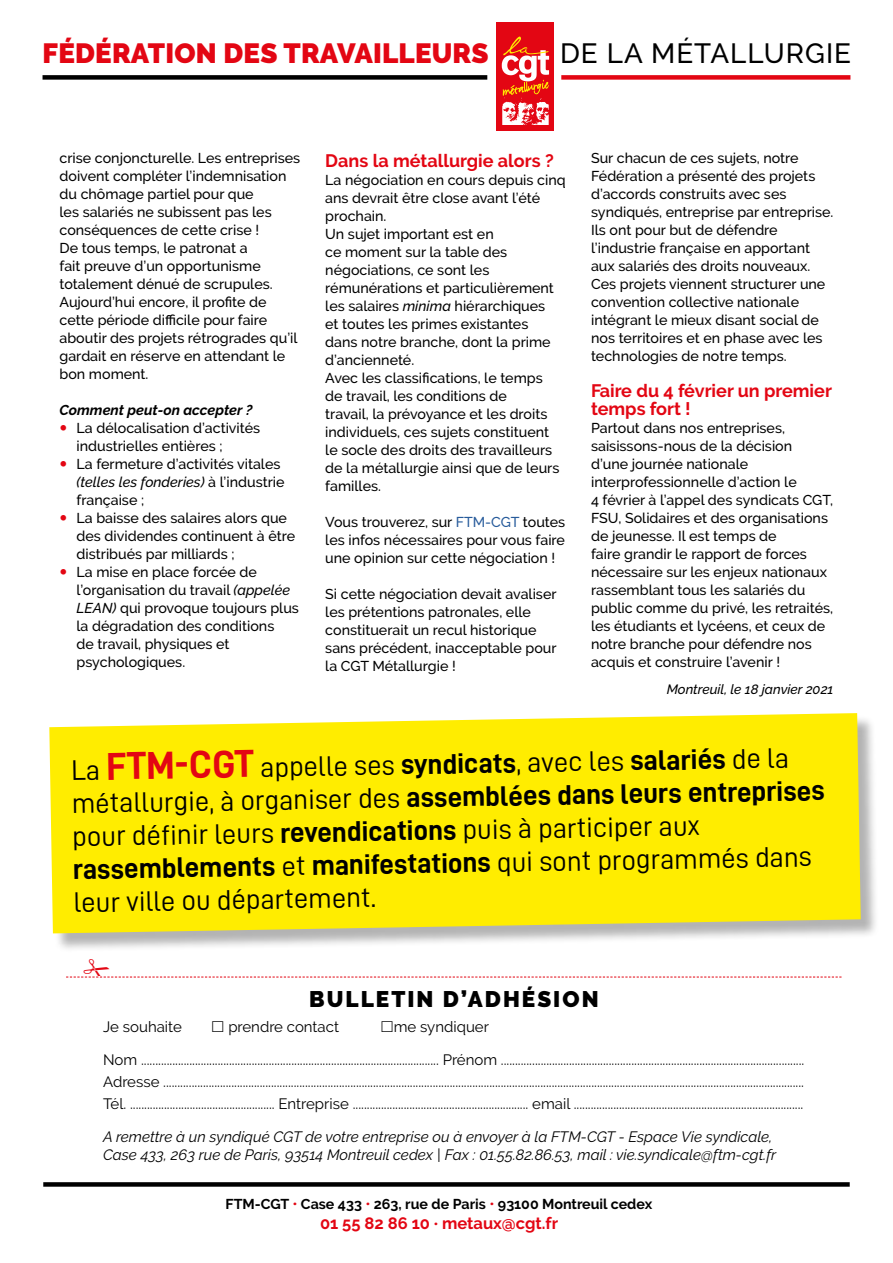
<style>
.page{position:relative;width:893px;height:1263px;background:#fff}
.page>*{position:absolute;margin:0;border:0;box-sizing:border-box;transform-origin:0 0}
.t1{font:28.5px "D DIN";color:#000}
.t2{font:28.5px "D DIN Bold";color:#000}
.t3{font:900 27.75px "Raleway";letter-spacing:.01em;color:#e30613}
.t4{font:500 27.75px "Raleway";letter-spacing:.035em;color:#000}
.t5{font:900 22.5px "Raleway";letter-spacing:.09em;color:#000}
.t6{font:700 18px/18px "Raleway";color:#e30613}
.t7{font:700 16.5px "Raleway";color:#e30613}
.t8{font:15px/32.5px "Raleway";color:#000}
.t9{font:italic 15px/18px "Raleway";color:#000}
.t10{font:500 14.25px/18px "Raleway";color:#000}
.t11{font:700 14.25px "Raleway";color:#000}
.t12{font:italic 700 14.25px "Raleway";color:#000}
.t13{font:italic 500 13.5px "Raleway";color:#000}
.s1{font-style:italic}
.s2{color:#275b9b}
.s3{font-family:"D DIN Bold";font-size:39px;color:#e30613}
.s4{font-family:"D DIN Bold"}
.s5{font-family:"D DIN"}
</style>
<div class="page">
<div style="left:496px;top:22px;width:58px;height:109px;background:#e30613"></div>
<svg style="left:502px;top:37px;width:47px;height:88px"></svg>
<div style="left:43px;top:75px;width:444px;height:5px;background:#000"></div>
<div style="left:43px;top:1182px;width:807px;height:5px;background:#000"></div>
<div style="left:561px;top:75px;width:289px;height:5px;background:#e30613"></div>
<div style="left:52px;top:716px;width:828px;height:237px;background:#000;opacity:.3"></div>
<svg style="left:49px;top:713px;width:812px;height:220px;background:#fcec0f"></svg>
<svg style="left:66px;top:976px;width:776px;height:2px"></svg>
<h2 class="t3" style="left:43px;top:37px;width:448px">FÉDÉRATION DES TRAVAILLEURS</h2>
<h2 class="t4" style="left:560px;top:37px;width:292px">DE LA MÉTALLURGIE</h2>
<p class="t10" style="left:60px;top:149px;width:242px">crise conjoncturelle. Les entreprises doivent compléter l’indemnisation du chômage partiel pour que<br>les salariés ne subissent pas les conséquences de cette crise !<br>De tous temps, le patronat a<br>fait preuve d’un opportunisme totalement dénué de scrupules.<br>Aujourd’hui encore, il profite de cette période difficile pour faire aboutir des projets rétrogrades qu’il gardait en réserve en attendant le bon moment.</p>
<p class="t12" style="left:60px;top:402px;width:194px">Comment peut-on accepter ?</p>
<p class="t10" style="left:77px;top:419px;width:224px">La délocalisation d’activités industrielles entières ;<br>La fermeture d’activités vitales <span class="s1">(telles les fonderies)</span> à l’industrie française ;<br>La baisse des salaires alors que des dividendes continuent à être distribués par milliards ;<br>La mise en place forcée de l’organisation du travail <span class="s1">(appelée<br>LEAN)</span> qui provoque toujours plus la dégradation des conditions<br>de travail, physiques et psychologiques.</p>
<p class="t6" style="left:325px;top:152px;width:230px">Dans la métallurgie alors ?</p>
<p class="t10" style="left:325px;top:171px;width:242px">La négociation en cours depuis cinq ans devrait être close avant l’été prochain.<br>Un sujet important est en<br>ce moment sur la table des négociations, ce sont les rémunérations et particulièrement les salaires <span class="s1">minima</span> hiérarchiques<br>et toutes les primes existantes<br>dans notre branche, dont la prime d’ancienneté.<br>Avec les classifications, le temps<br>de travail, les conditions de<br>travail, la prévoyance et les droits individuels, ces sujets constituent<br>le socle des droits des travailleurs de la métallurgie ainsi que de leurs familles.</p>
<p class="t10" style="left:325px;top:513px;width:241px;text-align:justify">Vous trouverez, sur <span class="s2">FTM-CGT</span> toutes les infos nécessaires pour vous faire une opinion sur cette négociation !</p>
<p class="t10" style="left:325px;top:585px;width:233px">Si cette négociation devait avaliser les prétentions patronales, elle constituerait un recul historique sans précédent, inacceptable pour la CGT Métallurgie !</p>
<p class="t10" style="left:591px;top:149px;width:244px">Sur chacun de ces sujets, notre Fédération a présenté des projets d’accords construits avec ses syndiqués, entreprise par entreprise.<br>Ils ont pour but de défendre l’industrie française en apportant aux salariés des droits nouveaux.<br>Ces projets viennent structurer une convention collective nationale intégrant le mieux disant social de nos territoires et en phase avec les technologies de notre temps.</p>
<p class="t6" style="left:591px;top:382px;width:242px">Faire du 4 février un premier temps fort !</p>
<p class="t10" style="left:591px;top:419px;width:244px">Partout dans nos entreprises, saisissons-nous de la décision<br>d’une journée nationale interprofessionnelle d’action le<br>4 février à l’appel des syndicats CGT, FSU, Solidaires et des organisations de jeunesse. Il est temps de<br>faire grandir le rapport de forces nécessaire sur les enjeux nationaux rassemblant tous les salariés du public comme du privé, les retraités, les étudiants et lycéens, et ceux de notre branche pour défendre nos acquis et construire l’avenir !</p>
<p class="t13" style="left:667px;top:682px;width:168px">Montreuil, le 18 janvier 2021</p>
<h1 class="t1" style="left:71px;top:755px;width:719px;rotate:-1deg">La <span class="s3">FTM-CGT</span> appelle ses <span class="s4">syndicats</span>, avec les <span class="s4">salariés</span> de la</h1>
<h1 class="t2" style="left:72px;top:787px;width:755px;rotate:-1deg"><span class="s5">métallurgie, à organiser des</span> assemblées dans leurs entreprises</h1>
<h1 class="t1" style="left:72px;top:821px;width:629px;rotate:-1deg">pour défi nir leurs <span class="s4">revendications</span> puis à participer aux</h1>
<h1 class="t2" style="left:73px;top:853px;width:740px;rotate:-1deg">rassemblements <span class="s5">et</span> manifestations <span class="s5">qui sont programmés dans</span></h1>
<h1 class="t1" style="left:73px;top:887px;width:304px;rotate:-1deg">leur ville ou département.</h1>
<h3 class="t5" style="left:309px;top:985px;width:291px">BULLETIN D’ADHÉSION</h3>
<p class="t8" style="left:103px;top:1011px;width:703px;text-indent:291px">me syndiquer<br>Nom ......................................................................................................... Prénom ...........................................................................................................</p>
<p class="t8" style="left:103px;top:1071px;width:702px;line-height:22.2px">Adresse ..................................................................................................................................................................................................................................<br>Tél. ................................................... Entreprise .............................................................. email .................................................................................</p>
<p class="t9" style="left:103px;top:1128px;width:675px">A remettre à un syndiqué CGT de votre entreprise ou à envoyer à la FTM-CGT - Espace Vie syndicale,<br>Case 433, 263 rue de Paris, 93514 Montreuil cedex | Fax : 01.55.82.86.53, mail : vie.syndicale@ftm-cgt.fr</p>
<p class="t8" style="left:103px;top:1011px;width:80px">Je souhaite</p>
<p class="t8" style="left:228px;top:1011px;width:112px">prendre contact</p>
<p class="t11" style="left:225px;top:1196px;width:428px">FTM-CGT Case 433 263, rue de Paris 93100 Montreuil cedex</p>
<p class="t7" style="left:320px;top:1214px;width:240px">01 55 82 86 10 metaux@cgt.fr</p>
</div>
